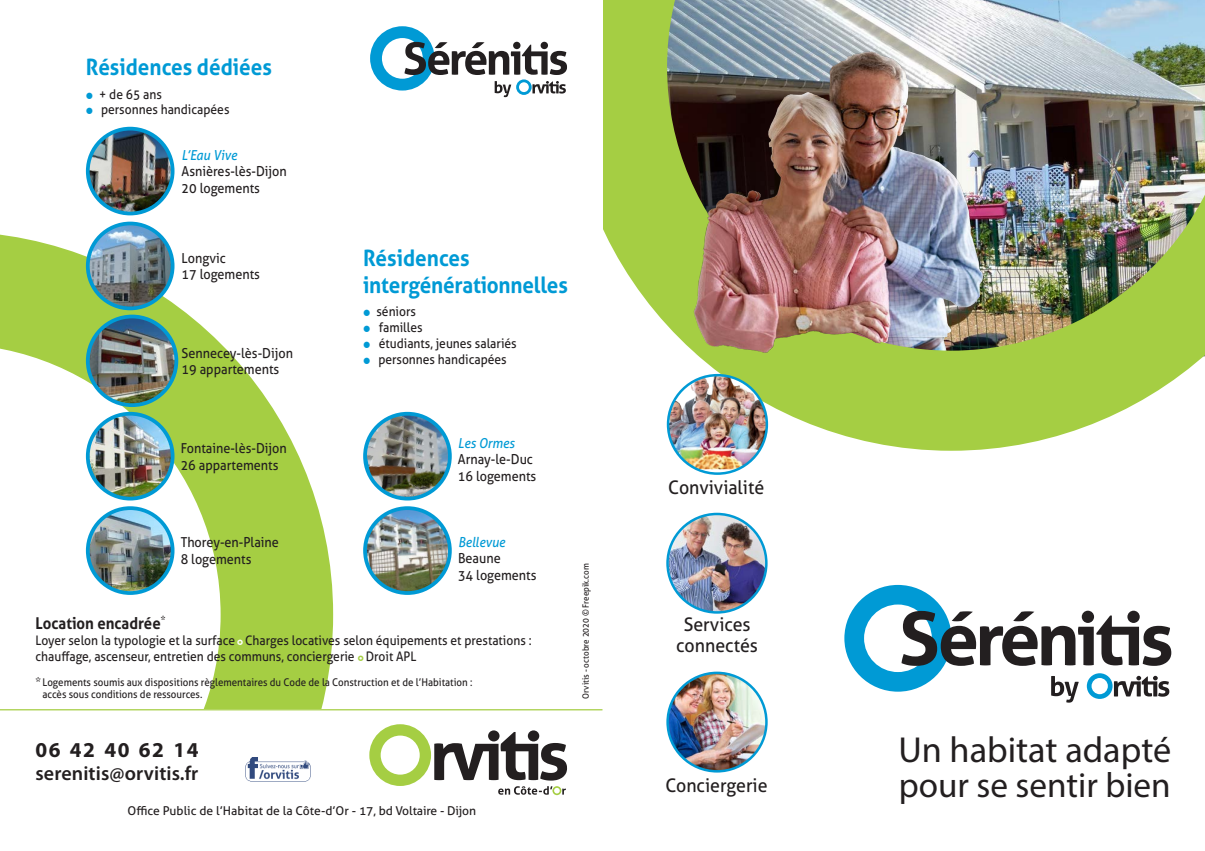
<style>
.page{position:relative;width:1205px;height:851px;background:#fff}
.page>*{position:absolute;margin:0;border:0;box-sizing:border-box;transform-origin:0 0}
.t1{font:36.25px "Myriad Pro";color:#231f20}
.t2{font:35.12px "Myriad Pro";color:#231f20}
.t3{font:700 22.5px "Aller";letter-spacing:-.01em;color:#009ad5;scale:.92 1}
.t4{font:700 21.25px "Myriad Pro";letter-spacing:.07em;color:#231f20}
.t5{font:600 20px "Myriad Pro";letter-spacing:.005em;color:#231f20}
.t6{font:18.75px "Aller";color:#231f20;scale:.95 1}
.t7{font:700 16.25px "Aller";color:#231f20;scale:.92 1}
.t8{font:13.75px "Aller";color:#231f20;scale:.92 1}
.t9{font:italic 13.75px "Aller";color:#009ad5;scale:.92 1}
.t10{font:13.12px/15.8px "Aller";color:#231f20;scale:.92 1}
.t11{font:12.12px "Aller";color:#231f20}
.t12{font:10.62px "Aller";color:#231f20;scale:.92 1}
.t13{font:8.75px "Aller";color:#231f20;scale:.92 1}
.s1{font-size:12.5px}
</style>
<div class="page">
<img style="left:603px;top:0;width:602px;height:450px">
<svg style="left:0;top:231px;width:333px;height:478px"></svg>
<img style="left:668px;top:375px;width:99px;height:94px">
<div style="left:667px;top:374px;width:101px;height:101px;border:2px solid #009ad5;border-radius:50%"></div>
<img style="left:667px;top:672px;width:99px;height:99px;border-radius:49px">
<div style="left:666px;top:671px;width:102px;height:101px;border:2px solid #009ad5;border-radius:50%"></div>
<svg style="left:844px;top:585px;width:327px;height:117px"></svg>
<img style="left:667px;top:514px;width:99px;height:98px;border-radius:49px">
<div style="left:666px;top:512px;width:101px;height:101px;border:2px solid #009ad5;border-radius:50%"></div>
<svg style="left:370px;top:26px;width:197px;height:71px"></svg>
<img style="left:88px;top:129px;width:85px;height:84px;border-radius:42px">
<div style="left:86px;top:127px;width:88px;height:88px;border:4px solid #009ad5;border-radius:50%"></div>
<img style="left:365px;top:413px;width:85px;height:85px">
<div style="left:363px;top:412px;width:89px;height:88px;border:4px solid #009ad5;border-radius:50%"></div>
<img style="left:365px;top:508px;width:85px;height:85px">
<div style="left:363px;top:506px;width:89px;height:88px;border:4px solid #009ad5;border-radius:50%"></div>
<img style="left:88px;top:223px;width:85px;height:85px;border-radius:42px">
<div style="left:86px;top:221px;width:88px;height:89px;border:4px solid #009ad5;border-radius:50%"></div>
<img style="left:88px;top:413px;width:85px;height:85px;border-radius:42px">
<div style="left:86px;top:412px;width:88px;height:88px;border:4px solid #009ad5;border-radius:50%"></div>
<hr style="left:0;top:709px;width:602px;height:1px;background:#a5ce43">
<svg style="left:369px;top:724px;width:198px;height:71px"></svg>
<img style="left:245px;top:757px;width:65px;height:24px">
<img style="left:88px;top:508px;width:84px;height:83px">
<div style="left:86px;top:506px;width:88px;height:88px;border:4px solid #009ad5;border-radius:50%"></div>
<img style="left:88px;top:316px;width:88px;height:89px;border-radius:44px">
<div style="left:86px;top:314px;width:92px;height:93px;border:4px solid #009ad5;border-radius:50%"></div>
<img style="left:691px;top:51px;width:304px;height:303px">
<svg style="left:237px;top:639px;width:6px;height:5px"></svg>
<p class="t3" style="left:86px;top:53px;width:204px">Résidences dédiées</p>
<p class="t10" style="left:99px;top:86px;width:70px">+ de 65 ans</p>
<p class="t10" style="left:101px;top:102px;width:141px">personnes handicapées</p>
<p class="t9" style="left:182px;top:146px;width:62px">L’Eau Vive</p>
<p class="t8" style="left:182px;top:163px;width:116px">Asnières-lès-Dijon</p>
<p class="t8" style="left:182px;top:179px;width:87px">20 logements</p>
<p class="t8" style="left:182px;top:249px;width:50px">Longvic</p>
<p class="t8" style="left:182px;top:266px;width:87px">17 logements</p>
<p class="t8" style="left:182px;top:344px;width:123px">Sennecey-lès-Dijon</p>
<p class="t8" style="left:182px;top:361px;width:108px">19 appartements</p>
<p class="t3" style="left:363px;top:244px;width:117px">Résidences</p>
<p class="t3" style="left:363px;top:271px;width:224px">intergénérationnelles</p>
<p class="t10" style="left:376px;top:303px;width:44px">séniors</p>
<p class="t10" style="left:379px;top:319px;width:49px">familles</p>
<p class="t10" style="left:379px;top:335px;width:151px">étudiants, jeunes salariés</p>
<p class="t10" style="left:378px;top:351px;width:141px">personnes handicapées</p>
<p class="t8" style="left:181px;top:439px;width:117px">Fontaine-lès-Dijon</p>
<p class="t8" style="left:181px;top:456px;width:108px">26 appartements</p>
<p class="t8" style="left:181px;top:534px;width:108px">Thorey-en-Plaine</p>
<p class="t8" style="left:181px;top:550px;width:79px">8 logements</p>
<p class="t9" style="left:458px;top:434px;width:63px">Les Ormes</p>
<p class="t8" style="left:458px;top:451px;width:83px">Arnay-le-Duc</p>
<p class="t8" style="left:458px;top:467px;width:87px">16 logements</p>
<p class="t9" style="left:458px;top:533px;width:53px">Bellevue</p>
<p class="t8" style="left:458px;top:550px;width:48px">Beaune</p>
<p class="t8" style="left:458px;top:566px;width:87px">34 logements</p>
<p class="t7" style="left:35px;top:613px;width:143px">Location encadrée<sup>*</sup></p>
<p class="t10" style="left:35px;top:632px;width:541px">Loyer selon la typologie et la surface Charges locatives selon équipements et prestations : chauffage, ascenseur, entretien des communs, conciergerie Droit APL</p>
<p class="t12" style="left:35px;top:675px;width:476px"><span class="s1">*</span> Logements soumis aux dispositions règlementaires du Code de la Construction et de l’Habitation :</p>
<p class="t12" style="left:43px;top:688px;width:175px">accès sous conditions de ressources.</p>
<p class="t4" style="left:35px;top:735px;width:165px">06 42 40 62 14</p>
<p class="t5" style="left:35px;top:760px;width:164px">serenitis@orvitis.fr</p>
<p class="t11" style="left:127px;top:803px;width:350px">Office Public de l’Habitat de la Côte-d’Or - 17, bd Voltaire - Dijon</p>
<p class="t13" style="left:580px;top:698px;width:148px;rotate:-90deg">Orvitis - octobre 2020 © Freepik.com</p>
<p class="t6" style="left:668px;top:476px;width:103px">Convivialité</p>
<p class="t6" style="left:684px;top:613px;width:72px">Services</p>
<p class="t6" style="left:676px;top:633px;width:88px">connectés</p>
<p class="t6" style="left:665px;top:773px;width:109px">Conciergerie</p>
<p class="t1" style="left:898px;top:727px;width:274px">Un habitat adapté</p>
<p class="t2" style="left:899px;top:763px;width:273px">pour se sentir bien</p>
</div>
